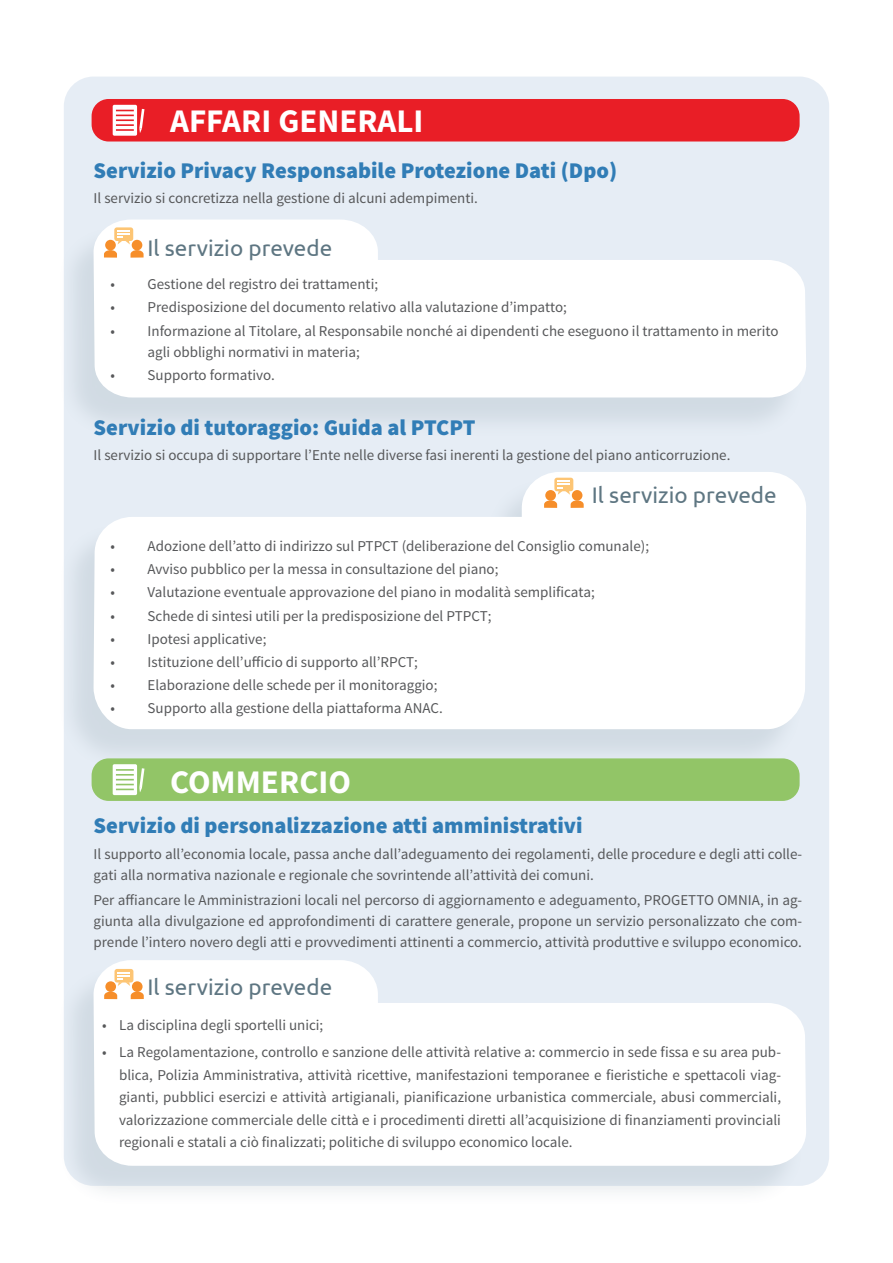
<style>
.page{position:relative;width:893px;height:1263px;background:#fff}
.page>*{position:absolute;margin:0;border:0;box-sizing:border-box;transform-origin:0 0}
.Titolo_prodotto{font:700 33px "Source Sans Pro";color:#fff}
.Nome_prodotto_-_2022{font:900 22.5px "Source Sans Pro";color:#317db6}
.IL_SERVIZIO_PREVEDE{font:22.5px "Ubuntu";color:#5e7682}
.testo_prodotto{font:15px/22.5px "Source Sans Pro";color:#57585a;text-align:justify}
.Il_servizio_prevede{font:15px/21px "Source Sans Pro";color:#57585a}
</style>
<div class="page">
<div style="left:64px;top:77px;width:765px;height:1109px;background:#e6edf5;border-radius:30px"></div>
<div style="left:57px;top:478px;width:747px;height:292px;background:#5e7682;opacity:.15"></div>
<svg style="left:94px;top:472px;width:712px;height:257px;background:#fcfcfd"></svg>
<div style="left:92px;top:99px;width:708px;height:42px;background:#e91e26;border-radius:17px"></div>
<svg style="left:113px;top:105px;width:31px;height:31px"></svg>
<div style="left:92px;top:758px;width:708px;height:43px;background:#92c567;border-radius:17px"></div>
<svg style="left:113px;top:764px;width:31px;height:31px"></svg>
<div style="left:57px;top:226px;width:747px;height:212px;background:#5e7682;opacity:.15"></div>
<svg style="left:94px;top:220px;width:712px;height:177px;background:#fbfcfd"></svg>
<div style="left:105px;top:240px;width:11px;height:10px;background:#f68e2a;border-radius:50%"></div>
<svg style="left:104px;top:250px;width:13px;height:8px"></svg>
<div style="left:132px;top:240px;width:10px;height:10px;background:#f68e2a;border-radius:50%"></div>
<svg style="left:131px;top:250px;width:13px;height:8px"></svg>
<div style="left:114px;top:227px;width:19px;height:14px;background:#fdc574;border-radius:3px"></div>
<svg style="left:118px;top:230px;width:12px;height:14px"></svg>
<svg style="left:554px;top:478px;width:19px;height:13px"></svg>
<svg style="left:544px;top:481px;width:40px;height:27px"></svg>
<div style="left:57px;top:966px;width:747px;height:240px;background:#5e7682;opacity:.15"></div>
<svg style="left:94px;top:960px;width:712px;height:206px;background:#fbfcfd"></svg>
<div style="left:114px;top:969px;width:19px;height:13px;background:#fdc574;border-radius:3px"></div>
<svg style="left:104px;top:972px;width:40px;height:27px"></svg>
<p class="Titolo_prodotto" style="left:170px;top:100px;width:255px">AFFARI GENERALI</p>
<p class="Nome_prodotto_-_2022" style="left:94px;top:155px;width:525px">Servizio Privacy Responsabile Protezione Dati (Dpo)</p>
<p class="testo_prodotto" style="left:94px;top:187px;width:386px">Il servizio si concretizza nella gestione di alcuni adempimenti.</p>
<p class="IL_SERVIZIO_PREVEDE" style="left:148px;top:234px;width:186px">Il servizio prevede</p>
<p class="Il_servizio_prevede" style="left:111px;top:274px;width:269px">• Gestione del registro dei trattamenti;</p>
<p class="Il_servizio_prevede" style="left:111px;top:297px;width:458px">• Predisposizione del documento relativo alla valutazione d’impatto;</p>
<p class="Il_servizio_prevede" style="left:148px;top:320px;width:632px;text-indent:-37px">• Informazione al Titolare, al Responsabile nonché ai dipendenti che eseguono il trattamento in merito agli obblighi normativi in materia;</p>
<p class="Il_servizio_prevede" style="left:111px;top:364px;width:166px">• Supporto formativo.</p>
<p class="Nome_prodotto_-_2022" style="left:94px;top:412px;width:383px">Servizio di tutoraggio: Guida al PTCPT</p>
<p class="testo_prodotto" style="left:94px;top:444px;width:638px">Il servizio si occupa di supportare l’Ente nelle diverse fasi inerenti la gestione del piano anticorruzione.</p>
<p class="IL_SERVIZIO_PREVEDE" style="left:592px;top:482px;width:186px">Il servizio prevede</p>
<p class="Il_servizio_prevede" style="left:111px;top:536px;width:540px">• Adozione dell’atto di indirizzo sul PTPCT (deliberazione del Consiglio comunale);</p>
<p class="Il_servizio_prevede" style="left:111px;top:559px;width:389px">• Avviso pubblico per la messa in consultazione del piano;</p>
<p class="Il_servizio_prevede" style="left:111px;top:582px;width:486px">• Valutazione eventuale approvazione del piano in modalità semplificata;</p>
<p class="Il_servizio_prevede" style="left:111px;top:605px;width:382px">• Schede di sintesi utili per la predisposizione del PTPCT;</p>
<p class="Il_servizio_prevede" style="left:111px;top:628px;width:157px">• Ipotesi applicative;</p>
<p class="Il_servizio_prevede" style="left:111px;top:651px;width:309px">• Istituzione dell’ufficio di supporto all’RPCT;</p>
<p class="Il_servizio_prevede" style="left:111px;top:674px;width:328px">• Elaborazione delle schede per il monitoraggio;</p>
<p class="Il_servizio_prevede" style="left:111px;top:697px;width:334px">• Supporto alla gestione della piattaforma ANAC.</p>
<p class="Titolo_prodotto" style="left:170px;top:760px;width:182px">COMMERCIO</p>
<p class="Nome_prodotto_-_2022" style="left:94px;top:810px;width:491px">Servizio di personalizzazione atti amministrativi</p>
<p class="testo_prodotto" style="left:94px;top:843px;width:710px;line-height:21px">Il supporto all’economia locale, passa anche dall’adeguamento dei regolamenti, delle procedure e degli atti colle&shy;gati alla normativa nazionale e regionale che sovrintende all’attività dei comuni.</p>
<p class="testo_prodotto" style="left:94px;top:889px;width:710px;line-height:21px">Per affiancare le Amministrazioni locali nel percorso di aggiornamento e adeguamento, PROGETTO OMNIA, in ag&shy;giunta alla divulgazione ed approfondimenti di carattere generale, propone un servizio personalizzato che com&shy;prende l’intero novero degli atti e provvedimenti attinenti a commercio, attività produttive e sviluppo economico.</p>
<p class="IL_SERVIZIO_PREVEDE" style="left:148px;top:973px;width:186px">Il servizio prevede</p>
<p class="testo_prodotto" style="left:102px;top:1014px;width:223px">• La disciplina degli sportelli unici;</p>
<p class="testo_prodotto" style="left:119px;top:1041px;width:663px;text-indent:-17px">• La Regolamentazione, controllo e sanzione delle attività relative a: commercio in sede fissa e su area pub&shy;blica, Polizia Amministrativa, attività ricettive, manifestazioni temporanee e fieristiche e spettacoli viag&shy;gianti, pubblici esercizi e attività artigianali, pianificazione urbanistica commerciale, abusi commerciali, valorizzazione commerciale delle città e i procedimenti diretti all’acquisizione di finanziamenti provinciali regionali e statali a ciò finalizzati; politiche di sviluppo economico locale.</p>
</div>
